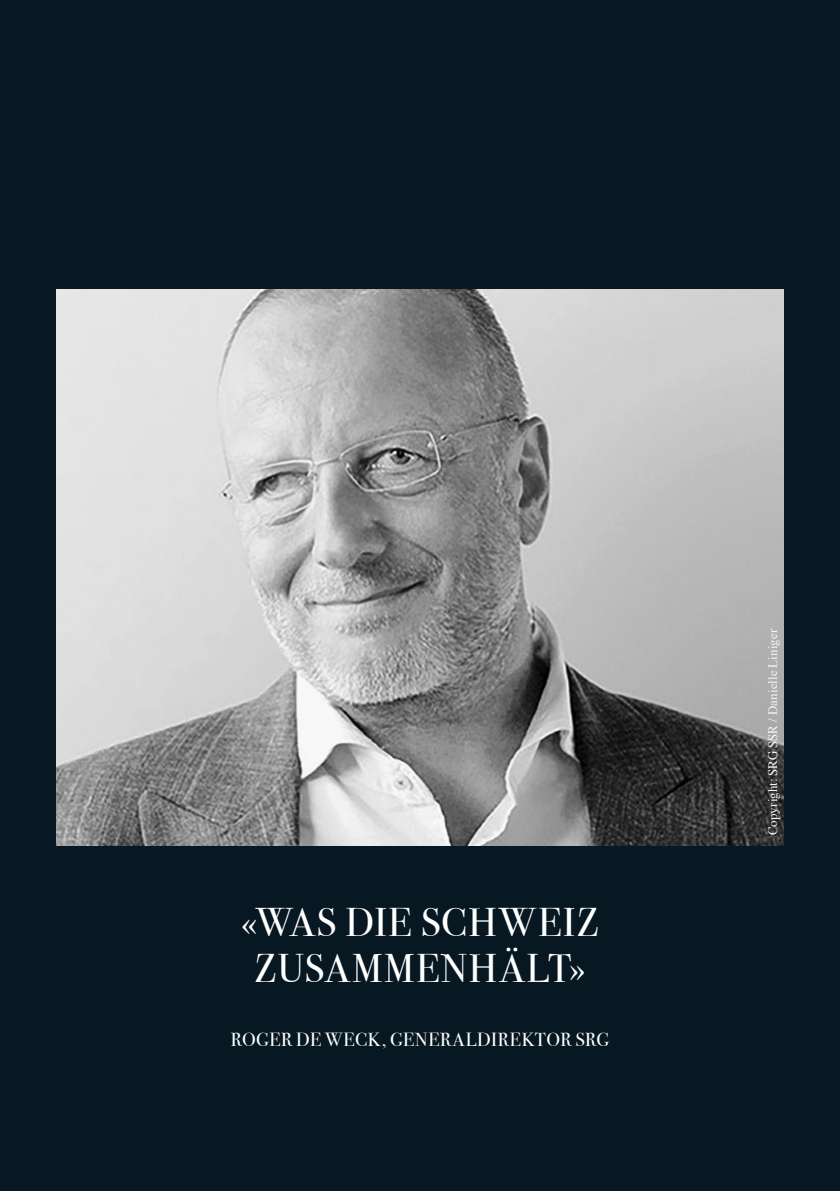
<style>
.page{position:relative;width:840px;height:1191px;background:#fff}
.page>*{position:absolute;margin:0;border:0;box-sizing:border-box;transform-origin:0 0}
.t1{font:40px/46px "Bodoni Svty Two ITCTT";letter-spacing:.035em;color:#fff;text-align:center}
.t2{font:19px "Bodoni Svty Two ITCTT";letter-spacing:.025em;color:#fff}
.t3{font:13px "Times";color:#f5f5f6}
</style>
<div class="page">
<div style="left:0;top:0;width:839px;height:1191px;background:#071822"></div>
<img style="left:57px;top:289px;width:725px;height:556px">
<h1 class="t1" style="left:241px;top:894px;width:359px">«WAS DIE SCHWEIZ<br>ZUSAMMENHÄLT»</h1>
<h2 class="t2" style="left:231px;top:1023px;width:379px">ROGER DE WECK, GENERALDIREKTOR SRG</h2>
<p class="t3" style="left:760px;top:835px;width:208px;rotate:-90deg">Copyright: SRG SSR / Danielle Liniger</p>
</div>
